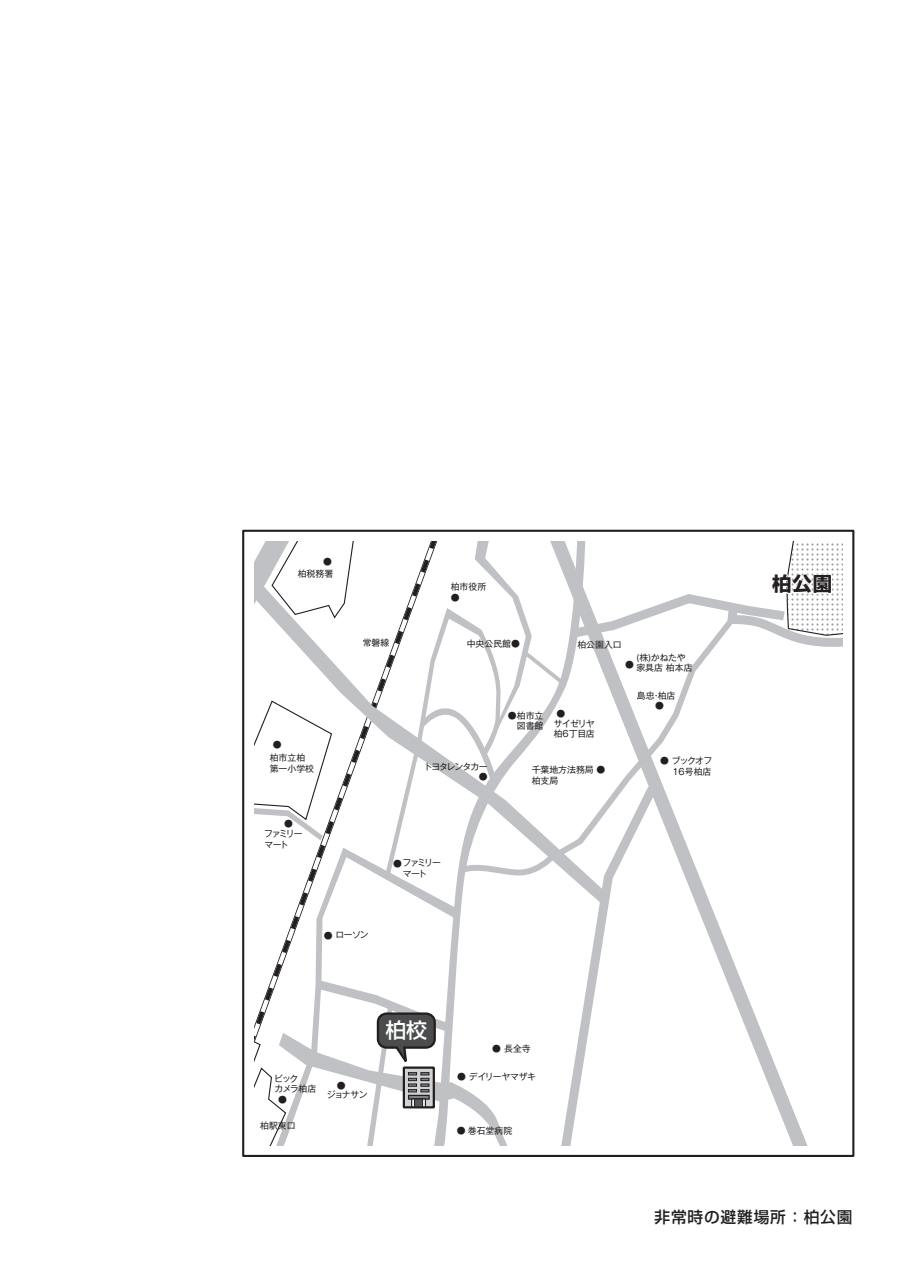
<style>
.page{position:relative;width:903px;height:1275px;background:#fff}
.page>*{position:absolute;margin:0;border:0;box-sizing:border-box;transform-origin:0 0}
.t1{font:500 20.82px "Shin Go Pro";color:#fff}
.t2{font:700 19.43px "Shin Go Pro";color:#231f20}
.t3{font:500 15.75px "Shin Go Pro";letter-spacing:.05em;color:#231f20}
.t4{font:8.92px/8px "Gothic MB101 Pr 6 N";letter-spacing:-.02em;color:#231f20}
.t5{font:8.92px/10.7px "Gothic MB101 Pr 6 N";color:#231f20}
.t6{font:8.92px/10.7px "Gothic MB101 Pr 6 N";letter-spacing:-.17em;color:#231f20;text-align:center}
.t7{font:8.92px/10.7px "Gothic MB101 Pr 6 N";letter-spacing:-.1em;color:#231f20;text-align:right}
.t8{font:500 8.92px "Shin Go Pro";color:#231f20}
.t9{font:8.92px/10.7px "Gothic MB101 Pr 6 N";letter-spacing:-.105em;color:#231f20}
.t10{font:8.92px "Gothic MB101 Pr 6 N";letter-spacing:-.115em;color:#231f20}
.s1{font-family:"Shin Go Pro";font-weight:500}
</style>
<div class="page">
<svg style="left:319px;top:667px;width:66px;height:181px"></svg>
<svg style="left:686px;top:879px;width:121px;height:266px"></svg>
<svg style="left:574px;top:879px;width:39px;height:101px"></svg>
<svg style="left:271px;top:848px;width:187px;height:132px"></svg>
<svg style="left:254px;top:700px;width:79px;height:140px"></svg>
<svg style="left:254px;top:542px;width:104px;height:137px"></svg>
<svg style="left:385px;top:542px;width:457px;height:337px"></svg>
<svg style="left:254px;top:980px;width:343px;height:165px"></svg>
<p class="t8" style="left:323px;top:554px;width:10px">●</p>
<p class="t4" style="left:298px;top:569px;width:37px">柏税務署</p>
<p class="t8" style="left:273px;top:738px;width:10px">●</p>
<p class="t5" style="left:270px;top:752px;width:46px">柏市立柏第一小学校</p>
<p class="t8" style="left:284px;top:816px;width:10px">●</p>
<p class="t6" style="left:264px;top:828px;width:40px;text-align:left">ファミリーマート</p>
<p class="t4" style="left:363px;top:638px;width:28px">常磐線</p>
<p class="t4" style="left:451px;top:582px;width:37px">柏市役所</p>
<p class="t8" style="left:451px;top:590px;width:10px">●</p>
<p class="t4" style="left:467px;top:639px;width:55px">中央公民館<span class="s1">●</span></p>
<p class="t4" style="left:577px;top:640px;width:46px">柏公園入口</p>
<p class="t10" style="left:424px;top:759px;width:65px">トヨタレンタカー</p>
<p class="t8" style="left:479px;top:770px;width:10px">●</p>
<p class="t8" style="left:557px;top:707px;width:10px">●</p>
<p class="t4" style="left:508px;top:711px;width:88px"><span class="s1">●</span>柏市立<br>　図書館 サイゼリヤ</p>
<p class="t4" style="left:554px;top:729px;width:43px">柏６丁目店</p>
<p class="t5" style="left:532px;top:764px;width:75px">千葉地方法務局 <span class="s1">●</span>柏支局</p>
<p class="t4" style="left:636px;top:652px;width:51px">(株)かねたや</p>
<p class="t4" style="left:625px;top:663px;width:69px"><sup>●</sup> 家具店 柏本店</p>
<p class="t4" style="left:637px;top:691px;width:40px">島忠・柏店</p>
<p class="t8" style="left:655px;top:698px;width:10px">●</p>
<p class="t7" style="left:660px;top:755px;width:53px"><span class="s1">●</span> ブックオフ<br>１６号柏店</p>
<p class="t6" style="left:393px;top:857px;width:49px"><span class="s1">●</span> ファミリーマート</p>
<p class="t4" style="left:324px;top:930px;width:46px"><span class="s1">●</span> ローソン</p>
<p class="t9" style="left:274px;top:1072px;width:43px">ビック<br>カメラ柏店</p>
<p class="t8" style="left:278px;top:1093px;width:10px">●</p>
<p class="t4" style="left:260px;top:1121px;width:37px">柏駅東口</p>
<p class="t8" style="left:337px;top:1078px;width:10px">●</p>
<p class="t4" style="left:327px;top:1090px;width:42px">ジョナサン</p>
<h1 class="t1" style="left:385px;top:1013px;width:43px">柏校</h1>
<p class="t4" style="left:492px;top:1044px;width:40px"><span class="s1">●</span> 長全寺</p>
<p class="t4" style="left:457px;top:1071px;width:80px"><span class="s1">●</span> デイリーヤマザキ</p>
<p class="t4" style="left:457px;top:1126px;width:57px"><span class="s1">●</span> 巻石堂病院</p>
<h2 class="t2" style="left:772px;top:569px;width:61px">柏公園</h2>
<h3 class="t3" style="left:654px;top:1204px;width:200px">非常時の避難場所 ： 柏公園</h3>
</div>
